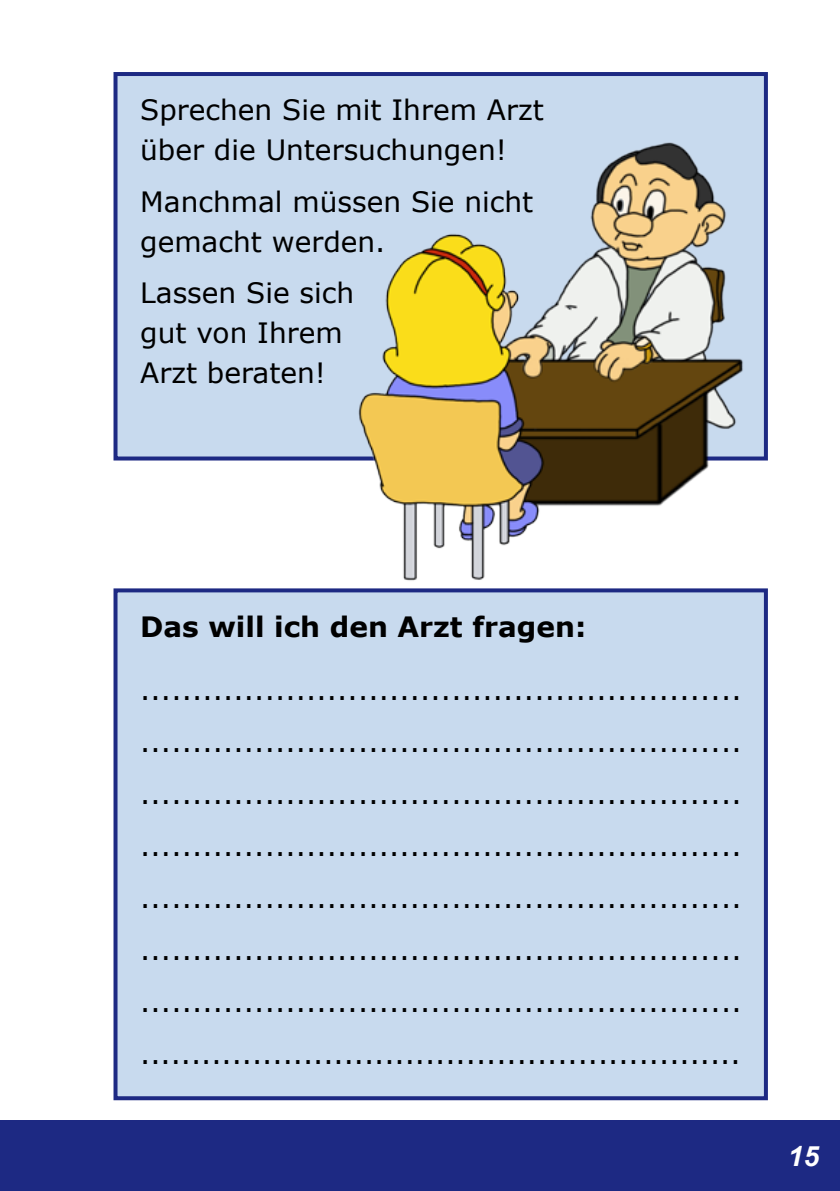
<style>
.page{position:relative;width:840px;height:1191px;background:#fff}
.page>*{position:absolute;margin:0;border:0;box-sizing:border-box;transform-origin:0 0}
.t1{font:28px/52px "Verdana";color:#000}
.t2{font:700 28px "Verdana";color:#000}
.t3{font:italic 700 28px "Arial";color:#fff}
</style>
<div class="page">
<div style="left:0;top:1120px;width:839px;height:71px;background:#1d2983"></div>
<div style="left:115px;top:74px;width:650px;height:384px;background:#c8daee"></div>
<div style="left:113px;top:72px;width:654px;height:388px;border:4px solid #1d2983"></div>
<img style="left:339px;top:142px;width:408px;height:439px">
<div style="left:115px;top:590px;width:650px;height:508px;background:#c8daee"></div>
<div style="left:113px;top:588px;width:654px;height:512px;border:4px solid #1d2983"></div>
<p class="t1" style="left:140px;top:90px;width:405px;line-height:40px">Sprechen Sie mit Ihrem Arzt über die Untersuchungen!</p>
<p class="t1" style="left:140px;top:181px;width:394px;line-height:40px">Manchmal müssen Sie nicht gemacht werden.</p>
<p class="t1" style="left:140px;top:272px;width:215px;line-height:40px">Lassen Sie sich gut von Ihrem<br>Arzt beraten!</p>
<p class="t2" style="left:140px;top:606px;width:447px">Das will ich den Arzt fragen:</p>
<p class="t1" style="left:140px;top:663px;width:602px;text-align:justify">.......................................................... .......................................................... .......................................................... .......................................................... .......................................................... .......................................................... .......................................................... ...........................................................</p>
<p class="t3" style="left:787px;top:1137px;width:33px">15</p>
</div>
